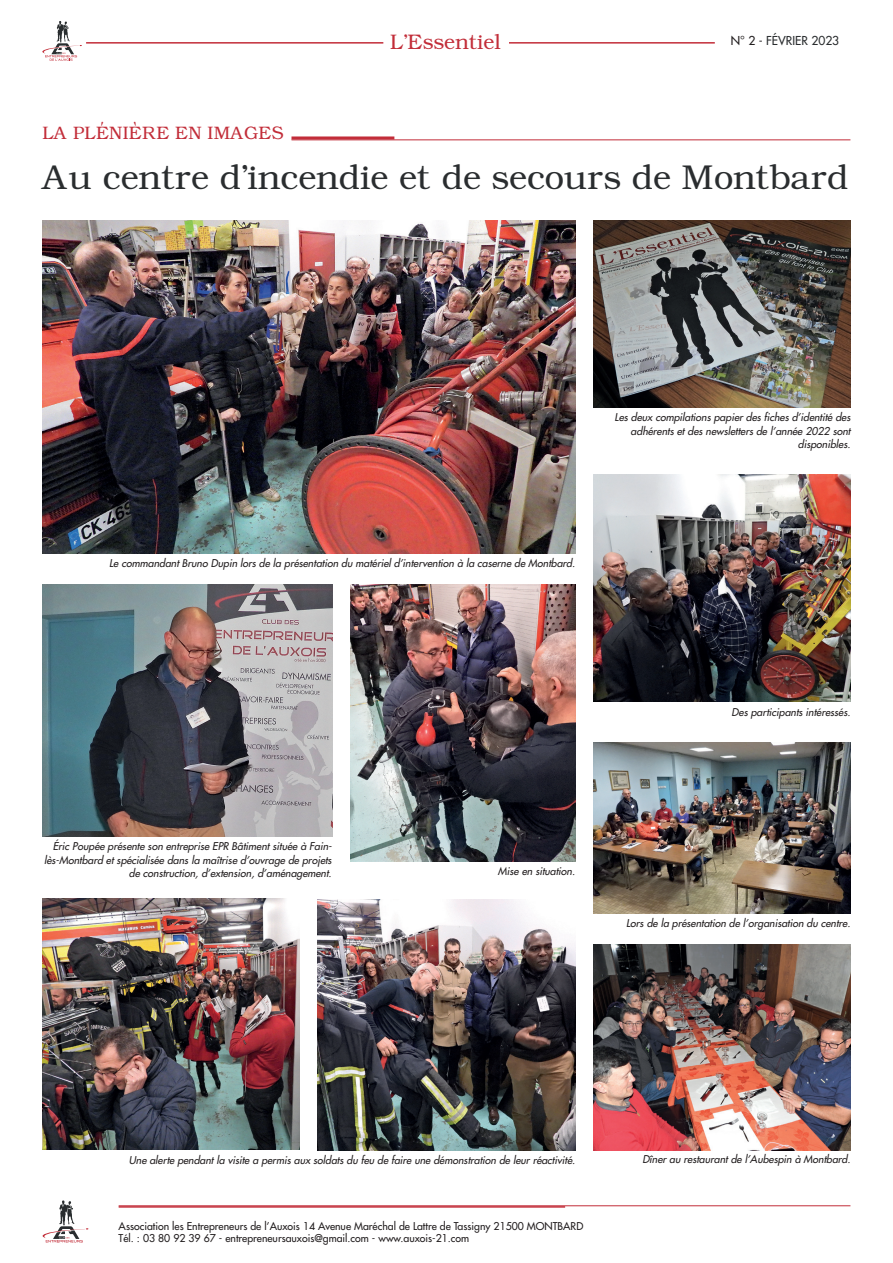
<style>
.page{position:relative;width:893px;height:1263px;background:#fff}
.page>*{position:absolute;margin:0;border:0;box-sizing:border-box;transform-origin:0 0}
.t1{font:34.5px "Angleterre";color:#2a2d2f}
.t2{font:21px "Angleterre";color:#c22d39}
.t3{font:18px "Angleterre";color:#c22d39}
.t4{font:12px "Futura";color:#2a2d2f}
.t5{font:italic 10.5px/13.5px "Futura";color:#231f20;text-align:right}
.t6{font:10.5px/12px "Futura";color:#231f20}
.s1{color:#231f20}
</style>
<div class="page">
<hr style="left:119px;top:1205px;width:731px;height:1px;background:#c22d39">
<svg style="left:42px;top:21px;width:40px;height:40px"></svg>
<hr style="left:86px;top:42px;width:297px;height:2px;background:#c22d39">
<hr style="left:119px;top:1206px;width:446px;height:2px;background:#c22d39">
<hr style="left:509px;top:42px;width:206px;height:2px;background:#c22d39">
<hr style="left:291px;top:139px;width:559px;height:1px;background:#c22d39">
<hr style="left:291px;top:136px;width:103px;height:3px;background:#c22d39">
<svg style="left:43px;top:1200px;width:45px;height:42px"></svg>
<img style="left:43px;top:221px;width:532px;height:332px">
<img style="left:43px;top:584px;width:289px;height:252px">
<img style="left:593px;top:474px;width:257px;height:228px">
<img style="left:593px;top:221px;width:258px;height:186px">
<img style="left:351px;top:584px;width:224px;height:278px">
<img style="left:43px;top:899px;width:257px;height:251px">
<img style="left:318px;top:899px;width:257px;height:251px">
<img style="left:593px;top:742px;width:257px;height:171px">
<img style="left:593px;top:944px;width:257px;height:207px">
<h2 class="t2" style="left:390px;top:29px;width:112px">L’Essentiel</h2>
<p class="t4" style="left:731px;top:33px;width:110px"><span class="s1">N° 2 -</span> FÉVRIER 2023</p>
<h3 class="t3" style="left:43px;top:122px;width:242px">LA PLÉNIÈRE EN IMAGES</h3>
<h1 class="t1" style="left:43px;top:156px;width:807px">Au centre d’incendie et de secours de Montbard</h1>
<p class="t5" style="left:615px;top:410px;width:240px">Les deux compilations papier des fiches d’identité des adhérents et des newsletters de l’année 2022 sont disponibles.</p>
<p class="t5" style="left:109px;top:556px;width:470px">Le commandant Bruno Dupin lors de la présentation du matériel d’intervention à la caserne de Montbard.</p>
<p class="t5" style="left:44px;top:839px;width:291px">Éric Poupée présente son entreprise EPR Bâtiment située à Fain&shy;lès-Montbard et spécialisée dans la maîtrise d’ouvrage de projets de construction, d’extension, d’aménagement.</p>
<p class="t5" style="left:732px;top:705px;width:123px">Des participants intéressés.</p>
<p class="t5" style="left:498px;top:864px;width:81px">Mise en situation.</p>
<p class="t5" style="left:626px;top:916px;width:228px">Lors de la présentation de l’organisation du centre.</p>
<p class="t5" style="left:129px;top:1153px;width:450px">Une alerte pendant la visite a permis aux soldats du feu de faire une démonstration de leur réactivité.</p>
<p class="t5" style="left:642px;top:1152px;width:212px">Dîner au restaurant de l’Aubespin à Montbard.</p>
<p class="t6" style="left:119px;top:1219px;width:466px">Association les Entrepreneurs de l’Auxois 14 Avenue Maréchal de Lattre de Tassigny 21500 MONTBARD<br>Tél. : 03 80 92 39 67 - entrepreneursauxois@gmail.com - www.auxois-21.com</p>
</div>
